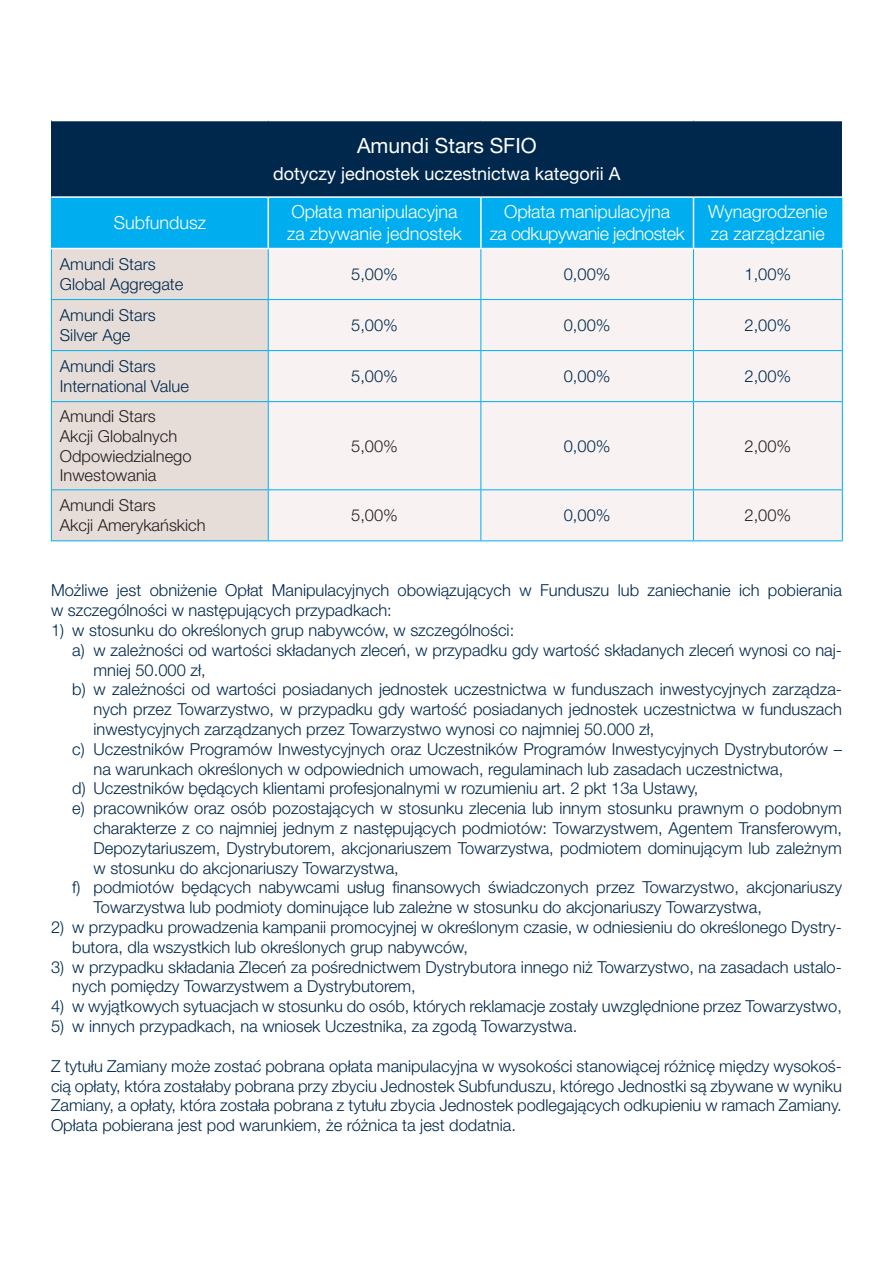
<style>
.page{position:relative;width:893px;height:1263px;background:#fff}
.page>*{position:absolute;margin:0;border:0;box-sizing:border-box;transform-origin:0 0}
.t1{font:21px "Helvetica Neue LT Pro";color:#fff}
.t2{font:300 18px/21.6px "Helvetica Neue LT Pro";color:#fff}
.t3{font:300 18px/21.6px "Helvetica Neue LT Pro";letter-spacing:-.025em;color:#fff;text-align:center}
.t4{font:18px "Helvetica Neue LT Pro";color:#fff}
.t5{font:300 16.5px/19.8px "Helvetica Neue LT Pro";color:#00284c}
.t6{font:300 16.5px/19.8px "Helvetica Neue LT Pro";color:#231f20}
</style>
<div class="page">
<div style="left:51px;top:121px;width:791px;height:76px;background:#00284c"></div>
<div style="left:51px;top:197px;width:217px;height:52px;background:#00aeef"></div>
<div style="left:269px;top:198px;width:573px;height:50px;background:#00aeef"></div>
<div style="left:52px;top:249px;width:216px;height:291px;background:#e6ddd8"></div>
<div style="left:269px;top:249px;width:573px;height:291px;background:#f8f3f2"></div>
<hr style="left:51px;top:196px;width:217px;height:2px;background:#fff">
<hr style="left:268px;top:196px;width:213px;height:2px;background:#fff">
<hr style="left:267px;top:198px;width:2px;height:50px;background:#fff">
<hr style="left:481px;top:196px;width:212px;height:2px;background:#fff">
<hr style="left:480px;top:198px;width:2px;height:50px;background:#fff">
<hr style="left:693px;top:196px;width:149px;height:2px;background:#fff">
<hr style="left:693px;top:198px;width:1px;height:50px;background:#fff">
<hr style="left:51px;top:248px;width:217px;height:1px;background:#fff">
<hr style="left:51px;top:249px;width:1px;height:50px;background:#00aeef">
<hr style="left:268px;top:249px;width:1px;height:50px;background:#00aeef">
<hr style="left:480px;top:249px;width:1px;height:50px;background:#00aeef">
<hr style="left:693px;top:249px;width:1px;height:50px;background:#00aeef">
<hr style="left:842px;top:249px;width:1px;height:50px;background:#00aeef">
<hr style="left:51px;top:299px;width:217px;height:1px;background:#00aeef">
<hr style="left:51px;top:300px;width:1px;height:50px;background:#00aeef">
<hr style="left:268px;top:299px;width:213px;height:1px;background:#00aeef">
<hr style="left:268px;top:300px;width:1px;height:50px;background:#00aeef">
<hr style="left:481px;top:299px;width:212px;height:1px;background:#00aeef">
<hr style="left:480px;top:300px;width:1px;height:50px;background:#00aeef">
<hr style="left:693px;top:299px;width:150px;height:1px;background:#00aeef">
<hr style="left:693px;top:300px;width:1px;height:50px;background:#00aeef">
<hr style="left:842px;top:300px;width:1px;height:50px;background:#00aeef">
<hr style="left:51px;top:350px;width:217px;height:1px;background:#00aeef">
<hr style="left:51px;top:351px;width:1px;height:50px;background:#00aeef">
<hr style="left:268px;top:350px;width:213px;height:1px;background:#00aeef">
<hr style="left:268px;top:351px;width:1px;height:50px;background:#00aeef">
<hr style="left:481px;top:350px;width:212px;height:1px;background:#00aeef">
<hr style="left:480px;top:351px;width:1px;height:50px;background:#00aeef">
<hr style="left:693px;top:350px;width:150px;height:1px;background:#00aeef">
<hr style="left:693px;top:351px;width:1px;height:50px;background:#00aeef">
<hr style="left:842px;top:351px;width:1px;height:50px;background:#00aeef">
<hr style="left:51px;top:401px;width:217px;height:1px;background:#00aeef">
<hr style="left:51px;top:402px;width:1px;height:87px;background:#00aeef">
<hr style="left:268px;top:401px;width:213px;height:1px;background:#00aeef">
<hr style="left:268px;top:402px;width:1px;height:87px;background:#00aeef">
<hr style="left:481px;top:401px;width:212px;height:1px;background:#00aeef">
<hr style="left:480px;top:402px;width:1px;height:87px;background:#00aeef">
<hr style="left:693px;top:401px;width:150px;height:1px;background:#00aeef">
<hr style="left:693px;top:402px;width:1px;height:87px;background:#00aeef">
<hr style="left:842px;top:402px;width:1px;height:87px;background:#00aeef">
<hr style="left:51px;top:489px;width:217px;height:1px;background:#00aeef">
<hr style="left:51px;top:490px;width:1px;height:50px;background:#00aeef">
<hr style="left:268px;top:489px;width:213px;height:1px;background:#00aeef">
<hr style="left:268px;top:490px;width:1px;height:50px;background:#00aeef">
<hr style="left:481px;top:489px;width:212px;height:1px;background:#00aeef">
<hr style="left:480px;top:490px;width:1px;height:50px;background:#00aeef">
<hr style="left:693px;top:489px;width:150px;height:1px;background:#00aeef">
<hr style="left:693px;top:490px;width:1px;height:50px;background:#00aeef">
<hr style="left:842px;top:490px;width:1px;height:50px;background:#00aeef">
<hr style="left:51px;top:540px;width:217px;height:1px;background:#00aeef">
<hr style="left:268px;top:540px;width:213px;height:1px;background:#00aeef">
<hr style="left:481px;top:540px;width:212px;height:1px;background:#00aeef">
<hr style="left:693px;top:540px;width:150px;height:1px;background:#00aeef">
<p class="t1" style="left:357px;top:133px;width:181px">Amundi Stars SFIO</p>
<p class="t4" style="left:273px;top:163px;width:349px">dotyczy jednostek uczestnictwa kategorii A</p>
<p class="t2" style="left:114px;top:212px;width:94px">Subfundusz</p>
<p class="t2" style="left:287px;top:201px;width:176px">Opłata manipulacyjna za zbywanie jednostek</p>
<p class="t3" style="left:490px;top:201px;width:197px">Opłata manipulacyjna<br>za odkupywanie jednostek</p>
<p class="t2" style="left:708px;top:201px;width:121px">Wynagrodzenie za zarządzanie</p>
<p class="t5" style="left:60px;top:254px;width:125px">Amundi Stars<br>Global Aggregate</p>
<p class="t5" style="left:351px;top:264px;width:48px">5,00%</p>
<p class="t5" style="left:564px;top:264px;width:48px">0,00%</p>
<p class="t5" style="left:744px;top:264px;width:48px">1,00%</p>
<p class="t5" style="left:60px;top:305px;width:97px">Amundi Stars<br>Silver Age</p>
<p class="t5" style="left:351px;top:315px;width:48px">5,00%</p>
<p class="t5" style="left:564px;top:315px;width:48px">0,00%</p>
<p class="t5" style="left:744px;top:315px;width:48px">2,00%</p>
<p class="t5" style="left:60px;top:356px;width:130px">Amundi Stars<br>International Value</p>
<p class="t5" style="left:351px;top:366px;width:48px">5,00%</p>
<p class="t5" style="left:564px;top:366px;width:48px">0,00%</p>
<p class="t5" style="left:744px;top:366px;width:48px">2,00%</p>
<p class="t6" style="left:60px;top:406px;width:133px">Amundi Stars<br>Akcji Globalnych<br>Odpowiedzialnego<br>Inwestowania</p>
<p class="t6" style="left:351px;top:435px;width:48px">5,00%</p>
<p class="t5" style="left:564px;top:435px;width:48px">0,00%</p>
<p class="t6" style="left:744px;top:435px;width:48px">2,00%</p>
<p class="t6" style="left:60px;top:495px;width:147px">Amundi Stars<br>Akcji Amerykańskich</p>
<p class="t6" style="left:351px;top:505px;width:48px">5,00%</p>
<p class="t5" style="left:564px;top:505px;width:48px">0,00%</p>
<p class="t6" style="left:744px;top:505px;width:48px">2,00%</p>
<p class="t5" style="left:51px;top:580px;width:792px">Możliwe jest obniżenie Opłat Manipulacyjnych obowiązujących w Funduszu lub zaniechanie ich pobierania w szczególności w następujących przypadkach:</p>
<p class="t5" style="left:51px;top:620px;width:465px">1) w stosunku do określonych grup nabywców, w szczególności:</p>
<p class="t5" style="left:94px;top:640px;width:750px;text-indent:-21px">a) w zależności od wartości składanych zleceń, w przypadku gdy wartość składanych zleceń wynosi co naj&shy;mniej 50.000 zł,</p>
<p class="t5" style="left:94px;top:679px;width:750px;text-align:justify;text-indent:-21px">b) w zależności od wartości posiadanych jednostek uczestnictwa w funduszach inwestycyjnych zarządza&shy;nych przez Towarzystwo, w przypadku gdy wartość posiadanych jednostek uczestnictwa w funduszach inwestycyjnych zarządzanych przez Towarzystwo wynosi co najmniej 50.000 zł,</p>
<p class="t5" style="left:94px;top:739px;width:750px;text-indent:-21px">c) Uczestników Programów Inwestycyjnych oraz Uczestników Programów Inwestycyjnych Dystrybutorów – na warunkach określonych w odpowiednich umowach, regulaminach lub zasadach uczestnictwa,</p>
<p class="t5" style="left:72px;top:778px;width:628px">d) Uczestników będących klientami profesjonalnymi w rozumieniu art. 2 pkt 13a Ustawy,</p>
<p class="t5" style="left:94px;top:798px;width:750px;text-align:justify;text-indent:-21px">e) pracowników oraz osób pozostających w stosunku zlecenia lub innym stosunku prawnym o podobnym charakterze z co najmniej jednym z następujących podmiotów: Towarzystwem, Agentem Transferowym, Depozytariuszem, Dystrybutorem, akcjonariuszem Towarzystwa, podmiotem dominującym lub zależnym w stosunku do akcjonariuszy Towarzystwa,</p>
<p class="t5" style="left:94px;top:877px;width:750px;text-indent:-21px">f) podmiotów będących nabywcami usług finansowych świadczonych przez Towarzystwo, akcjonariuszy<br>Towarzystwa lub podmioty dominujące lub zależne w stosunku do akcjonariuszy Towarzystwa,</p>
<p class="t5" style="left:72px;top:917px;width:771px;text-indent:-21px">2) w przypadku prowadzenia kampanii promocyjnej w określonym czasie, w odniesieniu do określonego Dystry&shy;butora, dla wszystkich lub określonych grup nabywców,</p>
<p class="t5" style="left:72px;top:956px;width:771px;text-indent:-21px">3) w przypadku składania Zleceń za pośrednictwem Dystrybutora innego niż Towarzystwo, na zasadach ustalo&shy;nych pomiędzy Towarzystwem a Dystrybutorem,</p>
<p class="t5" style="left:51px;top:996px;width:792px">4) w wyjątkowych sytuacjach w stosunku do osób, których reklamacje zostały uwzględnione przez Towarzystwo,</p>
<p class="t5" style="left:51px;top:1016px;width:528px">5) w innych przypadkach, na wniosek Uczestnika, za zgodą Towarzystwa.</p>
<p class="t5" style="left:51px;top:1055px;width:792px;text-align:justify">Z tytułu Zamiany może zostać pobrana opłata manipulacyjna w wysokości stanowiącej różnicę między wysokoś&shy;cią opłaty, która zostałaby pobrana przy zbyciu Jednostek Subfunduszu, którego Jednostki są zbywane w wyniku Zamiany, a opłaty, która została pobrana z tytułu zbycia Jednostek podlegających odkupieniu w ramach Zamiany.<br>Opłata pobierana jest pod warunkiem, że różnica ta jest dodatnia.</p>
</div>
